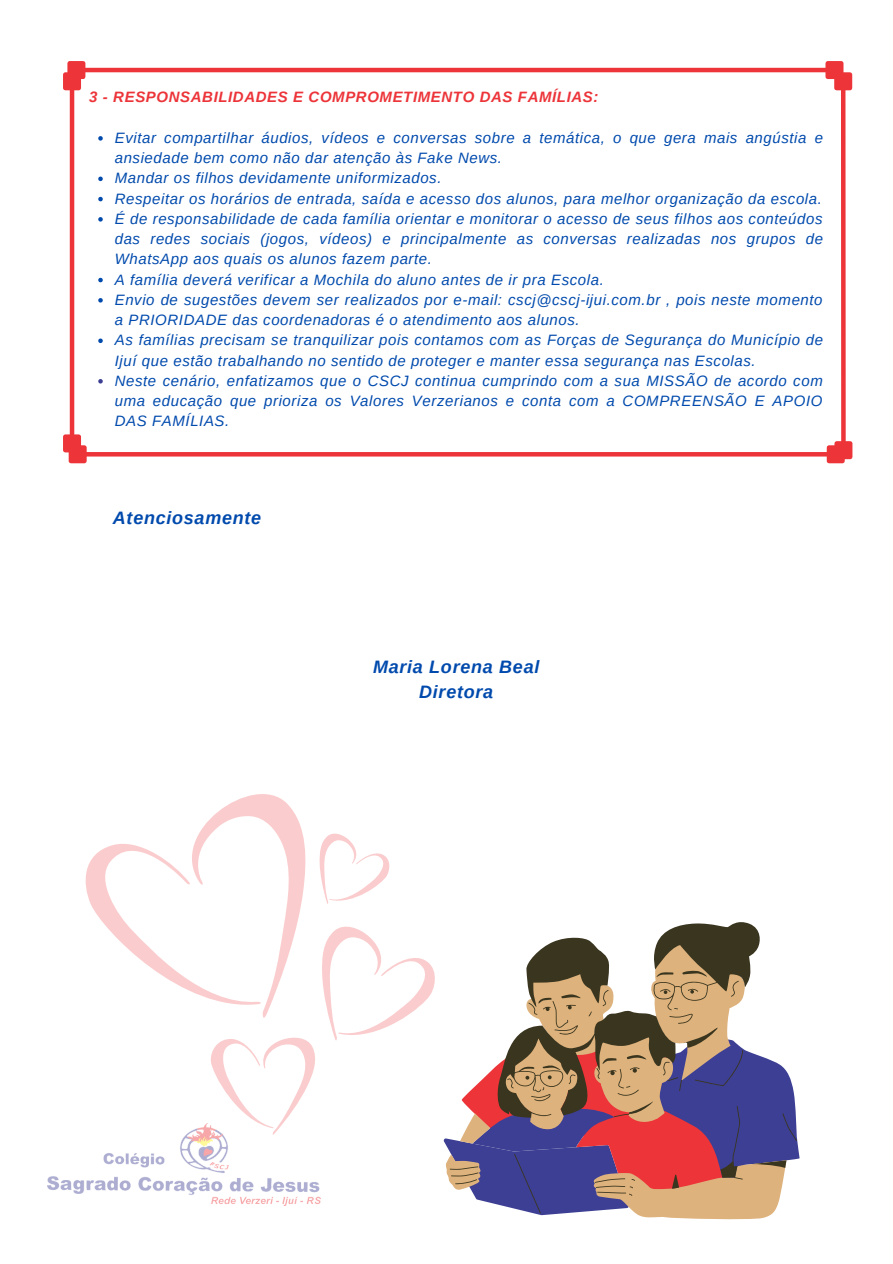
<style>
.page{position:relative;width:893px;height:1264px;background:#fff}
.page>*{position:absolute;margin:0;border:0;box-sizing:border-box;transform-origin:0 0}
.t1{font:italic 700 18px/24.8px "Arimo";letter-spacing:.04em;color:#004aad;text-align:center}
.t2{font:italic 15px/20.2px "Arimo";letter-spacing:.04em;color:#004aad}
.t3{font:italic 700 15px "Arimo";letter-spacing:.04em;color:#ec3439}
</style>
<div class="page">
<svg style="left:445px;top:1138px;width:328px;height:82px"></svg>
<svg style="left:449px;top:922px;width:347px;height:291px"></svg>
<svg style="left:98px;top:136px;width:5px;height:5px"></svg>
<svg style="left:98px;top:177px;width:5px;height:4px"></svg>
<svg style="left:98px;top:197px;width:5px;height:4px"></svg>
<svg style="left:98px;top:217px;width:5px;height:4px"></svg>
<svg style="left:98px;top:278px;width:5px;height:4px"></svg>
<svg style="left:98px;top:298px;width:5px;height:4px"></svg>
<svg style="left:98px;top:338px;width:5px;height:5px"></svg>
<svg style="left:98px;top:379px;width:5px;height:4px"></svg>
<hr style="left:85px;top:452px;width:742px;height:4px;background:#ec3439">
<div style="left:71px;top:447px;width:13px;height:14px;background:#ec3439"></div>
<div style="left:69px;top:445px;width:18px;height:18px;border:4px solid #ec3439"></div>
<div style="left:828px;top:447px;width:14px;height:14px;background:#ec3439"></div>
<div style="left:826px;top:445px;width:18px;height:18px;border:4px solid #ec3439"></div>
<hr style="left:70px;top:89px;width:4px;height:346px;background:#ec3439">
<div style="left:65px;top:75px;width:14px;height:13px;background:#ec3439"></div>
<div style="left:63px;top:72px;width:18px;height:18px;border:4px solid #ec3439"></div>
<div style="left:65px;top:436px;width:14px;height:14px;background:#ec3439"></div>
<div style="left:63px;top:434px;width:18px;height:18px;border:4px solid #ec3439"></div>
<svg style="left:840px;top:90px;width:5px;height:351px;fill:#ec3439"></svg>
<div style="left:836px;top:75px;width:13px;height:13px;background:#ec3439"></div>
<div style="left:834px;top:72px;width:18px;height:18px;border:4px solid #ec3439"></div>
<div style="left:836px;top:443px;width:14px;height:14px;background:#ec3439"></div>
<div style="left:834px;top:441px;width:18px;height:18px;border:4px solid #ec3439"></div>
<hr style="left:84px;top:68px;width:742px;height:4px;background:#ec3439">
<div style="left:70px;top:63px;width:13px;height:14px;background:#ec3439"></div>
<div style="left:67px;top:61px;width:18px;height:18px;border:4px solid #ec3439"></div>
<div style="left:827px;top:63px;width:14px;height:14px;background:#ec3439"></div>
<div style="left:825px;top:61px;width:18px;height:18px;border:4px solid #ec3439"></div>
<svg style="left:85px;top:794px;width:350px;height:329px"></svg>
<img style="left:47px;top:1123px;width:273px;height:82px">
<p class="t3" style="left:89px;top:89px;width:510px">3 - RESPONSABILIDADES E COMPROMETIMENTO DAS FAMÍLIAS:</p>
<p class="t2" style="left:115px;top:127px;width:710px">Evitar compartilhar áudios, vídeos e conversas sobre a temática, o que gera mais angústia e ansiedade bem como não dar atenção às Fake News.<br>Mandar os filhos devidamente uniformizados.<br>Respeitar os horários de entrada, saída e acesso dos alunos, para melhor organização da escola.<br>É de responsabilidade de cada família orientar e monitorar o acesso de seus filhos aos conteúdos das redes sociais (jogos, vídeos) e principalmente as conversas realizadas nos grupos de WhatsApp aos quais os alunos fazem parte.<br>A família deverá verificar a Mochila do aluno antes de ir pra Escola.<br>Envio de sugestões devem ser realizados por e-mail: cscj@cscj-ijui.com.br , pois neste momento a PRIORIDADE das coordenadoras é o atendimento aos alunos.<br>As famílias precisam se tranquilizar pois contamos com as Forças de Segurança do Município de Ijuí que estão trabalhando no sentido de proteger e manter essa segurança nas Escolas.<br>Neste cenário, enfatizamos que o CSCJ continua cumprindo com a sua MISSÃO de acordo com uma educação que prioriza os Valores Verzerianos e conta com a COMPREENSÃO E APOIO DAS FAMÍLIAS.</p>
<p class="t1" style="left:113px;top:505px;width:150px">Atenciosamente</p>
<p class="t1" style="left:373px;top:654px;width:168px">Maria Lorena Beal<br>Diretora</p>
</div>
